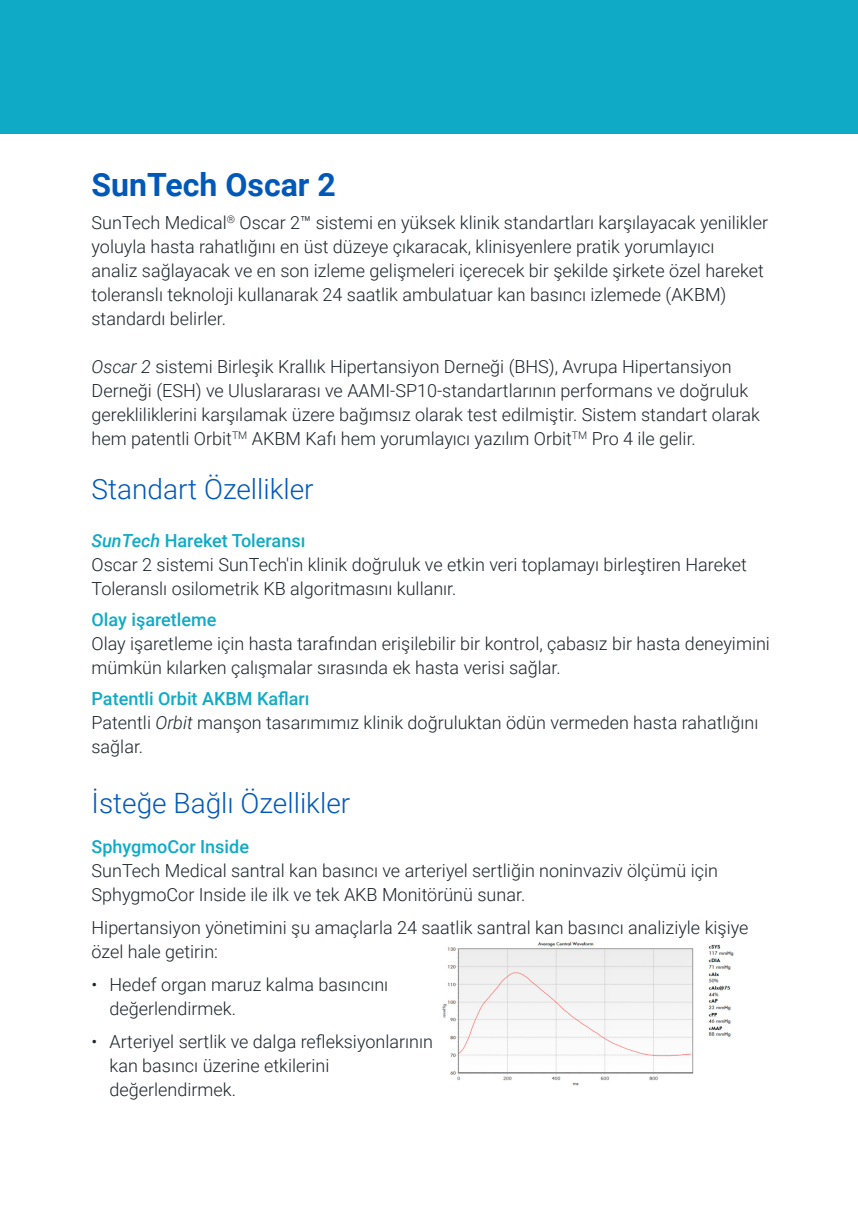
<style>
.page{position:relative;width:858px;height:1209px;background:#fff}
.page>*{position:absolute;margin:0;border:0;box-sizing:border-box;transform-origin:0 0}
.t1{font:700 32px "Roboto";color:#0058b8}
.Large_Header{font:300 28px "Roboto";color:#0058b8}
.t2{font:300 18px/24px "Roboto";color:#1b242b}
.Small_Header{font:500 18px "Roboto";color:#0fabc6}
.s1{font-style:italic}
</style>
<div class="page">
<div style="left:0;top:0;width:857px;height:133px;background:#0fabc6"></div>
<img style="left:442px;top:942px;width:292px;height:144px">
<p class="t1" style="left:91px;top:162px;width:246px">SunTech Oscar 2</p>
<p class="t2" style="left:91px;top:210px;width:677px">SunTech Medical<sup>®</sup> Oscar 2™ sistemi en yüksek klinik standartları karşılayacak yenilikler yoluyla hasta rahatlığını en üst düzeye çıkaracak, klinisyenlere pratik yorumlayıcı<br>analiz sağlayacak ve en son izleme gelişmeleri içerecek bir şekilde şirkete özel hareket toleranslı teknoloji kullanarak 24 saatlik ambulatuar kan basıncı izlemede (AKBM) standardı belirler.</p>
<p class="t2" style="left:91px;top:354px;width:669px"><span class="s1">Oscar 2</span> sistemi Birleşik Krallık Hipertansiyon Derneği (BHS), Avrupa Hipertansiyon Derneği (ESH) ve Uluslararası ve AAMI-SP10-standartlarının performans ve doğruluk gerekliliklerini karşılamak üzere bağımsız olarak test edilmiştir. Sistem standart olarak hem patentli Orbit<sup>TM</sup> AKBM Kafı hem yorumlayıcı yazılım Orbit<sup>TM</sup> Pro 4 ile gelir.</p>
<p class="Large_Header" style="left:91px;top:470px;width:223px">Standart Özellikler</p>
<p class="Small_Header" style="left:91px;top:528px;width:215px"><span class="s1">SunTech</span> Hareket Toleransı</p>
<p class="t2" style="left:91px;top:552px;width:656px">Oscar 2 sistemi SunTech'in klinik doğruluk ve etkin veri toplamayı birleştiren Hareket<br>Toleranslı osilometrik KB algoritmasını kullanır.</p>
<p class="Small_Header" style="left:91px;top:607px;width:126px">Olay işaretleme</p>
<p class="t2" style="left:91px;top:631px;width:679px">Olay işaretleme için hasta tarafından erişilebilir bir kontrol, çabasız bir hasta deneyimini mümkün kılarken çalışmalar sırasında ek hasta verisi sağlar.</p>
<p class="Small_Header" style="left:91px;top:686px;width:219px">Patentli Orbit AKBM Kafları</p>
<p class="t2" style="left:91px;top:710px;width:668px">Patentli <span class="s1">Orbit</span> manşon tasarımımız klinik doğruluktan ödün vermeden hasta rahatlığını sağlar.</p>
<p class="Large_Header" style="left:91px;top:783px;width:260px">İsteğe Bağlı Özellikler</p>
<p class="Small_Header" style="left:91px;top:834px;width:159px">SphygmoCor Inside</p>
<p class="t2" style="left:91px;top:858px;width:627px">SunTech Medical santral kan basıncı ve arteriyel sertliğin noninvaziv ölçümü için<br>SphygmoCor Inside ile ilk ve tek AKB Monitörünü sunar.</p>
<p class="t2" style="left:91px;top:915px;width:658px">Hipertansiyon yönetimini şu amaçlarla 24 saatlik santral kan basıncı analiziyle kişiye özel hale getirin:</p>
<p class="t2" style="left:109px;top:972px;width:280px;text-indent:-18px">• Hedef organ maruz kalma basıncını değerlendirmek.</p>
<p class="t2" style="left:109px;top:1029px;width:325px;text-indent:-18px">• Arteriyel sertlik ve dalga refleksiyonlarının kan basıncı üzerine etkilerini değerlendirmek.</p>
</div>
